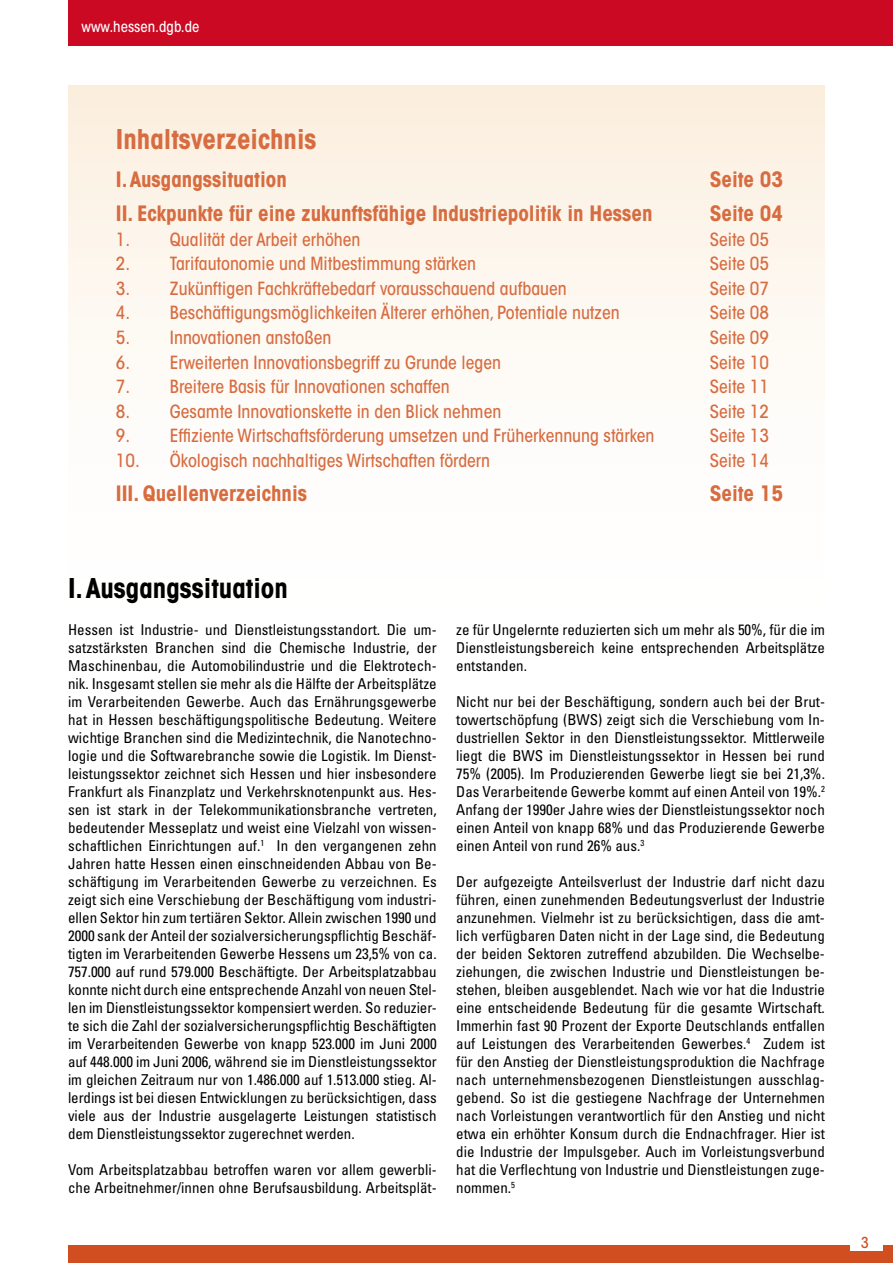
<style>
.page{position:relative;width:893px;height:1263px;background:#fff}
.page>*{position:absolute;margin:0;border:0;box-sizing:border-box;transform-origin:0 0}
.t1{font:700 condensed 27px "ITC Avant Garde Std";color:#000}
.t2{font:700 condensed 27px "ITC Avant Garde Std";color:#d76c40}
.t3{font:700 condensed 21px "ITC Avant Garde Std";color:#d76c40}
.t4{font:500 condensed 18px "ITC Avant Garde Std";color:#d76c40}
.t5{font:condensed 15px/18px "Univers LT Std";color:#000;text-align:justify}
.t6{font:500 condensed 15px "ITC Avant Garde Std";color:#fff}
.t7{font:500 condensed 15px "ITC Avant Garde Std";color:#d14e20}
</style>
<div class="page">
<div style="left:68px;top:0;width:825px;height:46px;background:#cb0922"></div>
<div style="left:68px;top:1245px;width:825px;height:18px;background:#d14e20"></div>
<div style="left:850px;top:1241px;width:32px;height:9px;background:#fff"></div>
<div style="left:68px;top:85px;width:757px;height:594px;background:linear-gradient(to bottom,#fbf0e2,#fff)"></div>
<p class="t6" style="left:81px;top:18px;width:120px">www.hessen.dgb.de</p>
<h1 class="t2" style="left:116px;top:122px;width:202px">Inhaltsverzeichnis</h1>
<h2 class="t3" style="left:116px;top:166px;width:173px">I. Ausgangssituation</h2>
<h2 class="t3" style="left:710px;top:166px;width:75px">Seite 03</h2>
<h2 class="t3" style="left:116px;top:200px;width:538px">II. Eckpunkte für eine zukunftsfähige Industriepolitik in Hessen</h2>
<h2 class="t3" style="left:710px;top:200px;width:75px">Seite 04</h2>
<p class="t4" style="left:116px;top:228px;width:246px">1. Qualität der Arbeit erhöhen</p>
<p class="t4" style="left:710px;top:228px;width:61px">Seite 05</p>
<p class="t4" style="left:116px;top:253px;width:362px">2. Tarifautonomie und Mitbestimmung stärken</p>
<p class="t4" style="left:710px;top:253px;width:61px">Seite 05</p>
<p class="t4" style="left:116px;top:277px;width:452px">3. Zukünftigen Fachkräftebedarf vorausschauend aufbauen</p>
<p class="t4" style="left:710px;top:277px;width:61px">Seite 07</p>
<p class="t4" style="left:116px;top:302px;width:505px">4. Beschäftigungsmöglichkeiten Älterer erhöhen, Potentiale nutzen</p>
<p class="t4" style="left:710px;top:302px;width:61px">Seite 08</p>
<p class="t4" style="left:116px;top:326px;width:217px">5. Innovationen anstoßen</p>
<p class="t4" style="left:710px;top:326px;width:61px">Seite 09</p>
<p class="t4" style="left:116px;top:351px;width:387px">6. Erweiterten Innovationsbegriff zu Grunde legen</p>
<p class="t4" style="left:710px;top:351px;width:61px">Seite 10</p>
<p class="t4" style="left:116px;top:376px;width:335px">7. Breitere Basis für Innovationen schaffen</p>
<p class="t4" style="left:710px;top:376px;width:61px">Seite 11</p>
<p class="t4" style="left:116px;top:400px;width:387px">8. Gesamte Innovationskette in den Blick nehmen</p>
<p class="t4" style="left:710px;top:400px;width:61px">Seite 12</p>
<p class="t4" style="left:116px;top:425px;width:540px">9. Effiziente Wirtschaftsförderung umsetzen und Früherkennung stärken</p>
<p class="t4" style="left:710px;top:425px;width:61px">Seite 13</p>
<p class="t4" style="left:116px;top:449px;width:376px">10. Ökologisch nachhaltiges Wirtschaften fördern</p>
<p class="t4" style="left:710px;top:449px;width:61px">Seite 14</p>
<h2 class="t3" style="left:116px;top:480px;width:193px">III. Quellenverzeichnis</h2>
<h2 class="t3" style="left:710px;top:480px;width:75px">Seite 15</h2>
<h1 class="t1" style="left:68px;top:570px;width:221px">I. Ausgangssituation</h1>
<p class="t5" style="left:68px;top:621px;width:370px">Hessen ist Industrie- und Dienstleistungsstandort. Die um&shy;satzstärksten Branchen sind die Chemische Industrie, der Maschinenbau, die Automobilindustrie und die Elektrotech&shy;nik. Insgesamt stellen sie mehr als die Hälfte der Arbeitsplätze im Verarbeitenden Gewerbe. Auch das Ernährungsgewerbe hat in Hessen beschäftigungspolitische Bedeutung. Weitere wichtige Branchen sind die Medizintechnik, die Nanotechno&shy;logie und die Softwarebranche sowie die Logistik. Im Dienst&shy;leistungssektor zeichnet sich Hessen und hier insbesondere Frankfurt als Finanzplatz und Verkehrsknotenpunkt aus. Hes&shy;sen ist stark in der Telekommunikationsbranche vertreten, bedeutender Messeplatz und weist eine Vielzahl von wissen&shy;schaftlichen Einrichtungen auf.<sup>1</sup> In den vergangenen zehn Jahren hatte Hessen einen einschneidenden Abbau von Be&shy;schäftigung im Verarbeitenden Gewerbe zu verzeichnen. Es zeigt sich eine Verschiebung der Beschäftigung vom industri&shy;ellen Sektor hin zum tertiären Sektor. Allein zwischen 1990 und 2000 sank der Anteil der sozialversicherungspflichtig Beschäf&shy;tigten im Verarbeitenden Gewerbe Hessens um 23,5% von ca.<br>757.000 auf rund 579.000 Beschäftigte. Der Arbeitsplatzabbau konnte nicht durch eine entsprechende Anzahl von neuen Stel&shy;len im Dienstleistungssektor kompensiert werden. So reduzier&shy;te sich die Zahl der sozialversicherungspflichtig Beschäftigten im Verarbeitenden Gewerbe von knapp 523.000 im Juni 2000 auf 448.000 im Juni 2006, während sie im Dienstleistungssektor im gleichen Zeitraum nur von 1.486.000 auf 1.513.000 stieg. Al&shy;lerdings ist bei diesen Entwicklungen zu berücksichtigen, dass viele aus der Industrie ausgelagerte Leistungen statistisch dem Dienstleistungssektor zugerechnet werden.</p>
<p class="t5" style="left:68px;top:1161px;width:370px">Vom Arbeitsplatzabbau betroffen waren vor allem gewerbli&shy;che Arbeitnehmer/innen ohne Berufsausbildung. Arbeitsplät-</p>
<p class="t5" style="left:456px;top:621px;width:370px">ze für Ungelernte reduzierten sich um mehr als 50%, für die im Dienstleistungsbereich keine entsprechenden Arbeitsplätze entstanden.</p>
<p class="t5" style="left:456px;top:693px;width:370px">Nicht nur bei der Beschäftigung, sondern auch bei der Brut&shy;towertschöpfung (BWS) zeigt sich die Verschiebung vom In&shy;dustriellen Sektor in den Dienstleistungssektor. Mittlerweile liegt die BWS im Dienstleistungssektor in Hessen bei rund 75% (2005). Im Produzierenden Gewerbe liegt sie bei 21,3%.<br>Das Verarbeitende Gewerbe kommt auf einen Anteil von 19%.<sup>2<br></sup>Anfang der 1990er Jahre wies der Dienstleistungssektor noch einen Anteil von knapp 68% und das Produzierende Gewerbe einen Anteil von rund 26% aus.<sup>3</sup></p>
<p class="t5" style="left:456px;top:873px;width:370px">Der aufgezeigte Anteilsverlust der Industrie darf nicht dazu führen, einen zunehmenden Bedeutungsverlust der Industrie anzunehmen. Vielmehr ist zu berücksichtigen, dass die amt&shy;lich verfügbaren Daten nicht in der Lage sind, die Bedeutung der beiden Sektoren zutreffend abzubilden. Die Wechselbe&shy;ziehungen, die zwischen Industrie und Dienstleistungen be&shy;stehen, bleiben ausgeblendet. Nach wie vor hat die Industrie eine entscheidende Bedeutung für die gesamte Wirtschaft.<br>Immerhin fast 90 Prozent der Exporte Deutschlands entfallen auf Leistungen des Verarbeitenden Gewerbes.<sup>4</sup> Zudem ist für den Anstieg der Dienstleistungsproduktion die Nachfrage nach unternehmensbezogenen Dienstleistungen ausschlag&shy;gebend. So ist die gestiegene Nachfrage der Unternehmen nach Vorleistungen verantwortlich für den Anstieg und nicht etwa ein erhöhter Konsum durch die Endnachfrager. Hier ist die Industrie der Impulsgeber. Auch im Vorleistungsverbund hat die Verflechtung von Industrie und Dienstleistungen zuge&shy;nommen.<sup>5</sup></p>
<p class="t7" style="left:861px;top:1233px;width:9px">3</p>
</div>
